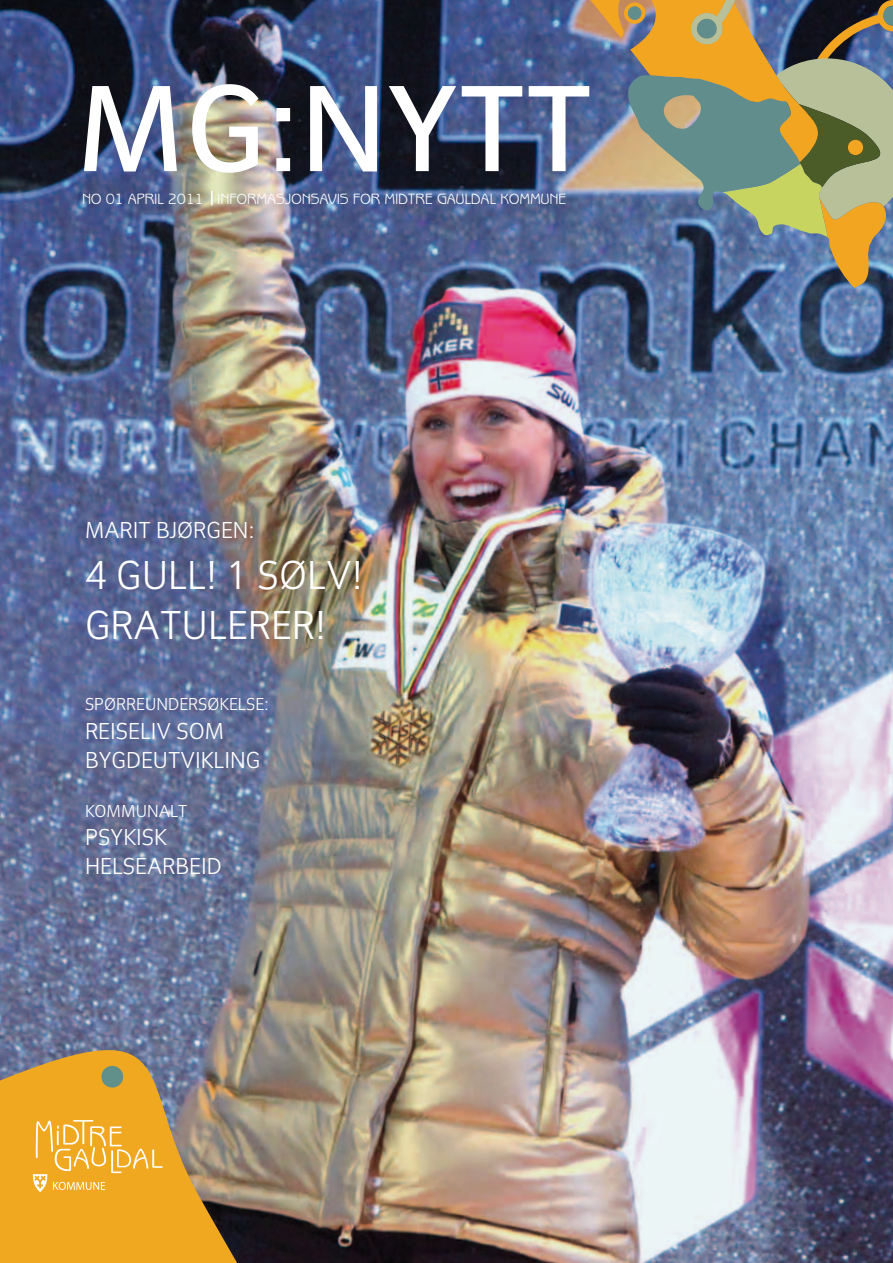
<style>
.page{position:relative;width:893px;height:1263px;background:#fff}
.page>*{position:absolute;margin:0;border:0;box-sizing:border-box;transform-origin:0 0}
.t1{font:127.5px "Congress Sans";color:#fff}
.t2{font:300 42px/50.4px "Congress Sans";color:#fff}
.t3{font:300 24px/28.8px "Congress Sans";color:#fff}
.t4{font:300 18px "Congress Sans";color:#fff}
.t5{font:15px "Benguiat Gothic";letter-spacing:-.02em;color:#fff}
</style>
<div class="page">
<img style="left:0;top:0;width:893px;height:1263px">
<svg style="left:0;top:1042px;width:264px;height:221px;background:#c09344"></svg>
<svg style="left:100px;top:1064px;width:25px;height:25px"></svg>
<svg style="left:33px;top:1120px;width:130px;height:72px;background:#f2b441"></svg>
<img style="left:550px;top:0;width:343px;height:288px">
<svg style="left:211px;top:191px;width:2px;height:14px"></svg>
<h1 class="t1" style="left:77px;top:58px;width:517px">MG:NYTT</h1>
<p class="t5" style="left:82px;top:190px;width:486px">NO 01 april 2011 I NFORMASJONSAVIS FOR MI DTRE GAULDAL KOMMUNE</p>
<p class="t3" style="left:85px;top:516px;width:171px">MARIT BJØRGEN:</p>
<h2 class="t2" style="left:85px;top:550px;width:279px">4 GULL! 1 SØLV!<br>GRATULERER!</h2>
<p class="t4" style="left:85px;top:694px;width:185px">SPØRREUNDERSØKELSE:</p>
<p class="t3" style="left:85px;top:717px;width:177px">REISELIV SOM<br>BYGDEUTVIKLING</p>
<p class="t4" style="left:85px;top:801px;width:104px">KOMM UNALT</p>
<p class="t3" style="left:85px;top:823px;width:138px">PSYKISK<br>HELSEARBEID</p>
</div>
